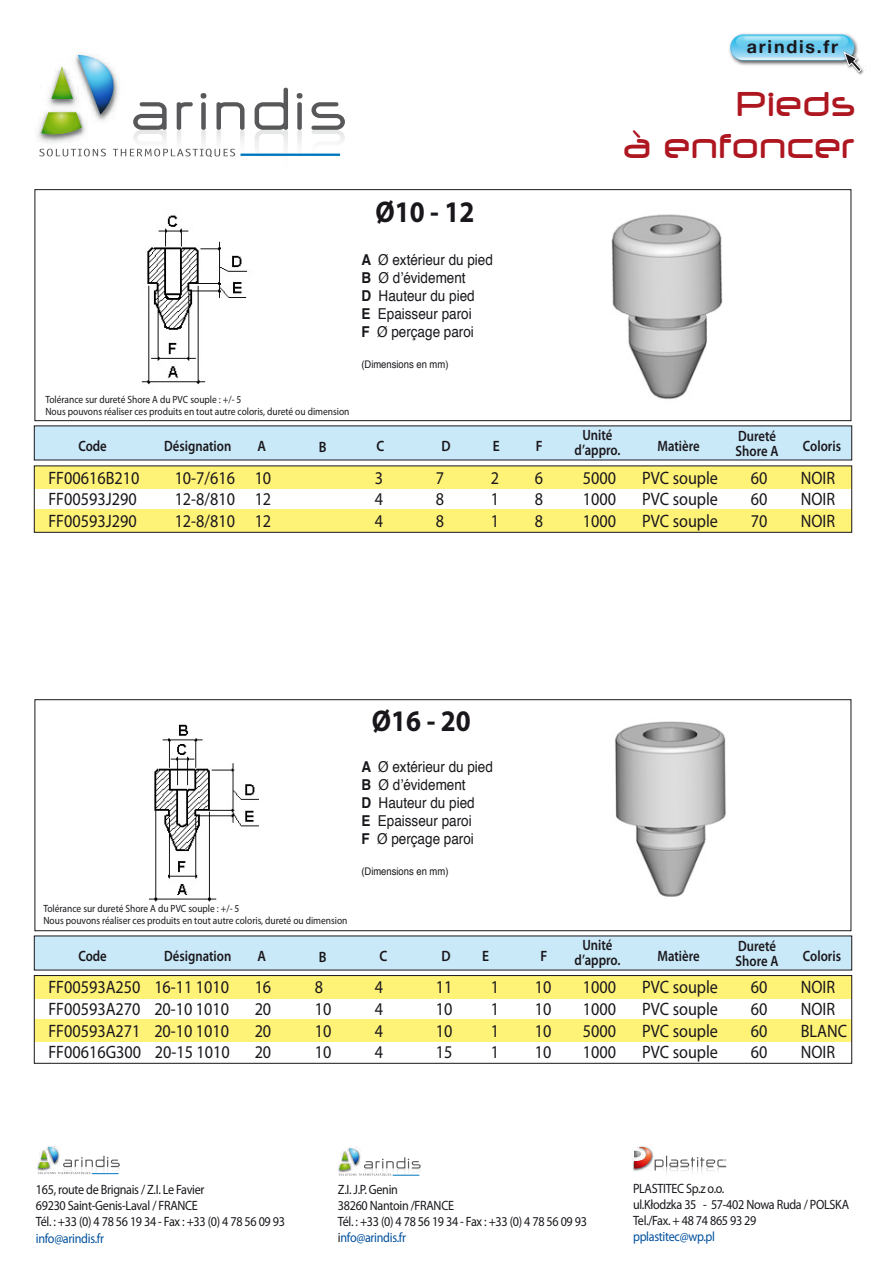
<style>
.page{position:relative;width:893px;height:1263px;background:#fff}
.page>*{position:absolute;margin:0;border:0;box-sizing:border-box;transform-origin:0 0}
.t1{font:40.5px/42px "Neuropol";letter-spacing:.05em;color:#ae1620;text-align:right;scale:.9 1}
.t2{font:700 30px "Myriad Pro";color:#1a171c;scale:.9 1}
.t3{font:18px "Myriad Pro";color:#1a171c;scale:.9 1}
.t4{font:700 17.85px "Helvetica Neue";letter-spacing:.1em;color:#1a171c}
.t5{font:15px/18px "Helvetica";color:#1a171c;scale:.9 1}
.t6{font:600 15px/15px "Myriad Pro";color:#1a171c;text-align:center;scale:.85 1}
.t7{font:600 15px "Myriad Pro";color:#1a171c;scale:.9 1}
.t8{font:13.5px/16.2px "Myriad Pro";letter-spacing:-.025em;color:#1a171c;scale:.9 1}
.t9{font:13.5px "Myriad Pro";letter-spacing:-.025em;color:#00509d;scale:.9 1}
.t10{font:10.5px/12.6px "Myriad Pro";color:#1a171c;scale:.9 1}
.t11{font:10.5px "Helvetica";color:#1a171c;scale:.9 1}
.s1{font-weight:700}
.s2{color:#00509d}
</style>
<div class="page">
<div style="left:34px;top:466px;width:818px;height:22px;background:#fff377"></div>
<div style="left:34px;top:510px;width:818px;height:22px;background:#fff377"></div>
<div style="left:34px;top:465px;width:818px;height:68px;border:1px solid #1a171c"></div>
<div style="left:34px;top:976px;width:818px;height:22px;background:#fff377"></div>
<div style="left:34px;top:1019px;width:818px;height:22px;background:#fff377"></div>
<div style="left:34px;top:975px;width:818px;height:89px;border:1px solid #1a171c"></div>
<img style="left:632px;top:1158px;width:2px;height:13px">
<svg style="left:634px;top:1146px;width:92px;height:28px"></svg>
<svg style="left:38px;top:1147px;width:82px;height:28px"></svg>
<svg style="left:339px;top:1148px;width:82px;height:28px"></svg>
<img style="left:149px;top:721px;width:577px;height:181px">
<img style="left:141px;top:214px;width:582px;height:185px">
<div style="left:34px;top:425px;width:818px;height:35px;background:#c9e9f8"></div>
<div style="left:35px;top:189px;width:816px;height:232px;border:1px solid #1a171c"></div>
<div style="left:34px;top:935px;width:818px;height:35px;background:#c9e9f8"></div>
<div style="left:35px;top:699px;width:816px;height:232px;border:1px solid #1a171c"></div>
<svg style="left:255px;top:88px;width:33px;height:66px"></svg>
<svg style="left:297px;top:93px;width:5px;height:61px"></svg>
<svg style="left:311px;top:102px;width:34px;height:54px"></svg>
<hr style="left:241px;top:154px;width:99px;height:2px;background:#0076bd">
<svg style="left:39px;top:55px;width:206px;height:102px"></svg>
<img style="left:729px;top:33px;width:121px;height:30px">
<svg style="left:730px;top:34px;width:124px;height:26px"></svg>
<svg style="left:731px;top:35px;width:122px;height:25px"></svg>
<img style="left:856px;top:66px;width:10px;height:9px">
<svg style="left:736px;top:35px;width:126px;height:37px"></svg>
<div style="left:353px;top:236px;width:179px;height:146px;background:#fff"></div>
<div style="left:353px;top:743px;width:179px;height:146px;background:#fff"></div>
<p class="t4" style="left:747px;top:36px;width:93px">arindis.fr</p>
<p class="t10" style="left:45px;top:393px;width:339px">Tolérance sur dureté Shore A du PVC souple : +/- 5<br>Nous pouvons réaliser ces produits en tout autre coloris, dureté ou dimension</p>
<h2 class="t2" style="left:375px;top:192px;width:111px">Ø10 - 12</h2>
<p class="t5" style="left:361px;top:251px;width:148px"><span class="s1">A</span> Ø extérieur du pied<br><span class="s1">B</span> Ø d’évidement<br><span class="s1">D</span> Hauteur du pied<br><span class="s1">E</span> Epaisseur paroi<br><span class="s1">F</span> Ø perçage paroi</p>
<p class="t11" style="left:361px;top:356px;width:98px">(Dimensions en mm)</p>
<h1 class="t1" style="left:623px;top:82px;width:259px">Pieds<br>à enfoncer</h1>
<p class="t6" style="left:78px;top:438px;width:35px">Code</p>
<p class="t6" style="left:164px;top:438px;width:80px">Désignation</p>
<p class="t7" style="left:257px;top:437px;width:11px">A</p>
<p class="t7" style="left:319px;top:437px;width:10px">B</p>
<p class="t7" style="left:376px;top:437px;width:10px">C</p>
<p class="t7" style="left:441px;top:437px;width:12px">D</p>
<p class="t7" style="left:493px;top:437px;width:9px">E</p>
<p class="t7" style="left:536px;top:437px;width:9px">F</p>
<p class="t6" style="left:575px;top:427px;width:55px">Unité d’appro.</p>
<p class="t6" style="left:657px;top:438px;width:51px">Matière</p>
<p class="t6" style="left:736px;top:428px;width:52px;text-align:left">Dureté<br>Shore A</p>
<p class="t6" style="left:803px;top:438px;width:46px">Coloris</p>
<p class="t3" style="left:48px;top:466px;width:103px">FF00616B210</p>
<p class="t3" style="left:175px;top:466px;width:109px">10-7/616 10</p>
<p class="t3" style="left:375px;top:466px;width:11px">3</p>
<p class="t3" style="left:436px;top:466px;width:11px">7</p>
<p class="t3" style="left:491px;top:466px;width:11px">2</p>
<p class="t3" style="left:535px;top:466px;width:11px">6</p>
<p class="t3" style="left:583px;top:466px;width:38px">5000</p>
<p class="t3" style="left:642px;top:466px;width:86px">PVC souple</p>
<p class="t3" style="left:751px;top:466px;width:20px">60</p>
<p class="t3" style="left:801px;top:466px;width:40px">NOIR</p>
<p class="t3" style="left:48px;top:488px;width:100px">FF00593J290</p>
<p class="t3" style="left:175px;top:488px;width:109px">12-8/810 12</p>
<p class="t3" style="left:375px;top:488px;width:11px">4</p>
<p class="t3" style="left:436px;top:488px;width:11px">8</p>
<p class="t3" style="left:491px;top:488px;width:11px">1</p>
<p class="t3" style="left:535px;top:488px;width:11px">8</p>
<p class="t3" style="left:583px;top:488px;width:38px">1000</p>
<p class="t3" style="left:642px;top:488px;width:86px">PVC souple</p>
<p class="t3" style="left:751px;top:488px;width:20px">60</p>
<p class="t3" style="left:801px;top:488px;width:40px">NOIR</p>
<p class="t3" style="left:48px;top:510px;width:100px">FF00593J290</p>
<p class="t3" style="left:175px;top:510px;width:109px">12-8/810 12</p>
<p class="t3" style="left:375px;top:510px;width:11px">4</p>
<p class="t3" style="left:436px;top:510px;width:11px">8</p>
<p class="t3" style="left:491px;top:510px;width:11px">1</p>
<p class="t3" style="left:535px;top:510px;width:11px">8</p>
<p class="t3" style="left:583px;top:510px;width:38px">1000</p>
<p class="t3" style="left:642px;top:510px;width:86px">PVC souple</p>
<p class="t3" style="left:751px;top:510px;width:20px">70</p>
<p class="t3" style="left:801px;top:510px;width:40px">NOIR</p>
<h2 class="t2" style="left:372px;top:701px;width:111px">Ø16 - 20</h2>
<p class="t10" style="left:43px;top:902px;width:339px">Tolérance sur dureté Shore A du PVC souple : +/- 5<br>Nous pouvons réaliser ces produits en tout autre coloris, dureté ou dimension</p>
<p class="t5" style="left:361px;top:758px;width:148px"><span class="s1">A</span> Ø extérieur du pied<br><span class="s1">B</span> Ø d’évidement<br><span class="s1">D</span> Hauteur du pied<br><span class="s1">E</span> Epaisseur paroi<br><span class="s1">F</span> Ø perçage paroi</p>
<p class="t11" style="left:361px;top:863px;width:98px">(Dimensions en mm)</p>
<p class="t6" style="left:78px;top:948px;width:35px">Code</p>
<p class="t6" style="left:164px;top:948px;width:80px">Désignation</p>
<p class="t7" style="left:257px;top:947px;width:11px">A</p>
<p class="t7" style="left:319px;top:947px;width:10px">B</p>
<p class="t7" style="left:379px;top:947px;width:10px">C</p>
<p class="t7" style="left:441px;top:947px;width:12px">D</p>
<p class="t7" style="left:482px;top:947px;width:9px">E</p>
<p class="t7" style="left:540px;top:947px;width:9px">F</p>
<p class="t6" style="left:575px;top:937px;width:55px">Unité d’appro.</p>
<p class="t6" style="left:657px;top:948px;width:51px">Matière</p>
<p class="t6" style="left:736px;top:938px;width:52px;text-align:left">Dureté<br>Shore A</p>
<p class="t6" style="left:803px;top:948px;width:46px">Coloris</p>
<p class="t3" style="left:48px;top:976px;width:202px">FF00593A250 16-11 1010</p>
<p class="t3" style="left:255px;top:976px;width:20px">16</p>
<p class="t3" style="left:315px;top:976px;width:11px">8</p>
<p class="t3" style="left:375px;top:976px;width:11px">4</p>
<p class="t3" style="left:436px;top:976px;width:20px">11</p>
<p class="t3" style="left:491px;top:976px;width:11px">1</p>
<p class="t3" style="left:535px;top:976px;width:20px">10</p>
<p class="t3" style="left:583px;top:976px;width:38px">1000</p>
<p class="t3" style="left:642px;top:976px;width:86px">PVC souple</p>
<p class="t3" style="left:751px;top:976px;width:20px">60</p>
<p class="t3" style="left:801px;top:976px;width:40px">NOIR</p>
<p class="t3" style="left:48px;top:998px;width:202px">FF00593A270 20-10 1010</p>
<p class="t3" style="left:255px;top:998px;width:20px">20</p>
<p class="t3" style="left:315px;top:998px;width:20px">10</p>
<p class="t3" style="left:375px;top:998px;width:11px">4</p>
<p class="t3" style="left:436px;top:998px;width:20px">10</p>
<p class="t3" style="left:491px;top:998px;width:11px">1</p>
<p class="t3" style="left:535px;top:998px;width:20px">10</p>
<p class="t3" style="left:583px;top:998px;width:38px">1000</p>
<p class="t3" style="left:642px;top:998px;width:86px">PVC souple</p>
<p class="t3" style="left:751px;top:998px;width:20px">60</p>
<p class="t3" style="left:801px;top:998px;width:40px">NOIR</p>
<p class="t3" style="left:48px;top:1019px;width:202px">FF00593A271 20-10 1010</p>
<p class="t3" style="left:255px;top:1019px;width:20px">20</p>
<p class="t3" style="left:315px;top:1019px;width:20px">10</p>
<p class="t3" style="left:375px;top:1019px;width:11px">4</p>
<p class="t3" style="left:436px;top:1019px;width:20px">10</p>
<p class="t3" style="left:491px;top:1019px;width:11px">1</p>
<p class="t3" style="left:535px;top:1019px;width:20px">10</p>
<p class="t3" style="left:583px;top:1019px;width:38px">5000</p>
<p class="t3" style="left:642px;top:1019px;width:86px">PVC souple</p>
<p class="t3" style="left:751px;top:1019px;width:20px">60</p>
<p class="t3" style="left:801px;top:1019px;width:53px">BLANC</p>
<p class="t3" style="left:48px;top:1041px;width:203px">FF00616G300 20-15 1010</p>
<p class="t3" style="left:255px;top:1041px;width:20px">20</p>
<p class="t3" style="left:315px;top:1041px;width:20px">10</p>
<p class="t3" style="left:375px;top:1041px;width:11px">4</p>
<p class="t3" style="left:436px;top:1041px;width:20px">15</p>
<p class="t3" style="left:491px;top:1041px;width:11px">1</p>
<p class="t3" style="left:535px;top:1041px;width:20px">10</p>
<p class="t3" style="left:583px;top:1041px;width:38px">1000</p>
<p class="t3" style="left:642px;top:1041px;width:86px">PVC souple</p>
<p class="t3" style="left:751px;top:1041px;width:20px">60</p>
<p class="t3" style="left:801px;top:1041px;width:40px">NOIR</p>
<p class="t8" style="left:36px;top:1181px;width:278px">165, route de Brignais / Z.I. Le Favier<br>69230 Saint-Genis-Laval / FRANCE<br>Tél. : +33 (0) 4 78 56 19 34 - Fax : +33 (0) 4 78 56 09 93</p>
<p class="t9" style="left:36px;top:1230px;width:77px">info@arindis.fr</p>
<p class="t8" style="left:338px;top:1181px;width:278px">Z.I. J.P. Genin<br>38260 Nantoin /FRANCE<br>Tél. : +33 (0) 4 78 56 19 34 - Fax : +33 (0) 4 78 56 09 93 i<span class="s2">nfo@arindis.fr</span></p>
<p class="t8" style="left:633px;top:1180px;width:242px">PLASTITEC Sp.z o.o.<br>ul.Kłodzka 35 - 57-402 Nowa Ruda / POLSKA<br>Tel./Fax. + 48 74 865 93 29</p>
<p class="t9" style="left:633px;top:1228px;width:93px">pplastitec@wp.pl</p>
</div>
